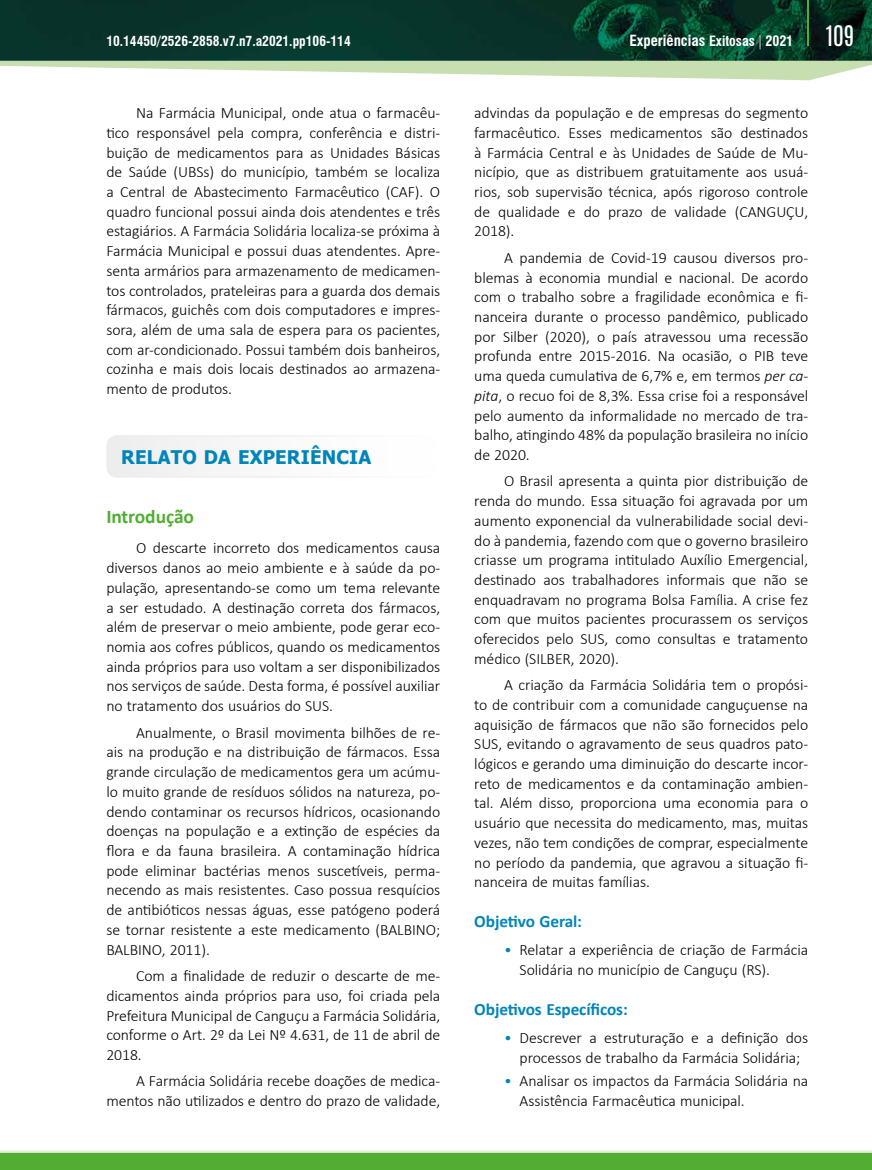
<style>
.page{position:relative;width:872px;height:1170px;background:#fff}
.page>*{position:absolute;margin:0;border:0;box-sizing:border-box;transform-origin:0 0}
.t1{font:24px "Antonio";color:#fff}
.t2{font:700 19.5px "Calibri";letter-spacing:-.005em;color:#52ae32}
.t3{font:700 18.75px "Tahoma";letter-spacing:.01em;color:#0085b9}
.t4{font:700 17.25px "Calibri";letter-spacing:-.005em;color:#0085b9}
.t5{font:300 15.75px/19.6px "Calibri";letter-spacing:-.005em;color:#000;text-align:justify}
.t6{font:700 condensed 13.95px "Swiss 721 BT";color:#fff}
.t7{font:700 condensed 13.5px "Swiss 721 BT";color:#fff}
.s1{font-size:15px}
.s2{font-style:italic}
.s3{color:#0085b9}
</style>
<div class="page">
<div style="left:0;top:1152px;width:872px;height:17px;background:#52ae32"></div>
<svg style="left:1px;top:1150px;width:871px;height:2px;background:#e6f1dd"></svg>
<img style="left:0;top:0;width:872px;height:61px">
<hr style="left:807px;top:0;width:2px;height:46px;background:#52ae32">
<svg style="left:0;top:61px;width:872px;height:19px"></svg>
<div style="left:106px;top:435px;width:334px;height:42px;background:#f8f8f8;border-radius:11px"></div>
<div style="left:106px;top:435px;width:334px;height:42px;border:2px solid #dadada;border-radius:10px"></div>
<p class="t7" style="left:106px;top:33px;width:246px">10.14450/2526-2858.v7.n7.a2021.pp106-114</p>
<p class="t6" style="left:629px;top:32px;width:165px"><span class="s1">Experiências</span> Exitosas | 2021</p>
<h1 class="t1" style="left:825px;top:18px;width:30px">109</h1>
<p class="t5" style="left:106px;top:103px;width:335px;text-indent:30px">Na Farmácia Municipal, onde atua o farmacêu&shy;tico responsável pela compra, conferência e distri&shy;buição de medicamentos para as Unidades Básicas de Saúde (UBSs) do município, também se localiza a Central de Abastecimento Farmacêutico (CAF). O quadro funcional possui ainda dois atendentes e três estagiários. A Farmácia Solidária localiza-se próxima à Farmácia Municipal e possui duas atendentes. Apre&shy;senta armários para armazenamento de medicamen&shy;tos controlados, prateleiras para a guarda dos demais fármacos, guichês com dois computadores e impres&shy;sora, além de uma sala de espera para os pacientes, com ar-condicionado. Possui também dois banheiros, cozinha e mais dois locais destinados ao armazena&shy;mento de produtos.</p>
<p class="t3" style="left:121px;top:443px;width:251px">RELATO DA EXPERIÊNCIA</p>
<p class="t2" style="left:106px;top:503px;width:89px">Introdução</p>
<p class="t5" style="left:106px;top:538px;width:335px;text-indent:30px">O descarte incorreto dos medicamentos causa diversos danos ao meio ambiente e à saúde da po&shy;pulação, apresentando-se como um tema relevante a ser estudado. A destinação correta dos fármacos, além de preservar o meio ambiente, pode gerar eco&shy;nomia aos cofres públicos, quando os medicamentos ainda próprios para uso voltam a ser disponibilizados nos serviços de saúde. Desta forma, é possível auxiliar no tratamento dos usuários do SUS.</p>
<p class="t5" style="left:106px;top:722px;width:335px;text-indent:30px">Anualmente, o Brasil movimenta bilhões de re&shy;ais na produção e na distribuição de fármacos. Essa grande circulação de medicamentos gera um acúmu&shy;lo muito grande de resíduos sólidos na natureza, po&shy;dendo contaminar os recursos hídricos, ocasionando doenças na população e a extinção de espécies da flora e da fauna brasileira. A contaminação hídrica pode eliminar bactérias menos suscetíveis, perma&shy;necendo as mais resistentes. Caso possua resquícios de antibióticos nessas águas, esse patógeno poderá se tornar resistente a este medicamento (BALBINO; BALBINO, 2011).</p>
<p class="t5" style="left:106px;top:965px;width:335px;text-indent:30px">Com a finalidade de reduzir o descarte de me&shy;dicamentos ainda próprios para uso, foi criada pela Prefeitura Municipal de Canguçu a Farmácia Solidária, conforme o Art. 2º da Lei Nº 4.631, de 11 de abril de 2018.</p>
<p class="t5" style="left:106px;top:1071px;width:335px;text-align:right">A Farmácia Solidária recebe doações de medica&shy;mentos não utilizados e dentro do prazo de validade,</p>
<p class="t5" style="left:474px;top:103px;width:335px">advindas da população e de empresas do segmento farmacêutico. Esses medicamentos são destinados à Farmácia Central e às Unidades de Saúde de Mu&shy;nicípio, que as distribuem gratuitamente aos usuá&shy;rios, sob supervisão técnica, após rigoroso controle de qualidade e do prazo de validade (CANGUÇU, 2018).</p>
<p class="t5" style="left:474px;top:248px;width:335px;text-indent:30px">A pandemia de Covid-19 causou diversos pro&shy;blemas à economia mundial e nacional. De acordo com o trabalho sobre a fragilidade econômica e fi&shy;nanceira durante o processo pandêmico, publicado por Silber (2020), o país atravessou uma recessão profunda entre 2015-2016. Na ocasião, o PIB teve uma queda cumulativa de 6,7% e, em termos <span class="s2">per ca&shy;pita</span>, o recuo foi de 8,3%. Essa crise foi a responsável pelo aumento da informalidade no mercado de tra&shy;balho, atingindo 48% da população brasileira no início de 2020.</p>
<p class="t5" style="left:474px;top:471px;width:335px;text-indent:30px">O Brasil apresenta a quinta pior distribuição de renda do mundo. Essa situação foi agravada por um aumento exponencial da vulnerabilidade social devi&shy;do à pandemia, fazendo com que o governo brasileiro criasse um programa intitulado Auxílio Emergencial, destinado aos trabalhadores informais que não se enquadravam no programa Bolsa Família. A crise fez com que muitos pacientes procurassem os serviços oferecidos pelo SUS, como consultas e tratamento médico (SILBER, 2020).</p>
<p class="t5" style="left:474px;top:675px;width:335px;text-indent:30px">A criação da Farmácia Solidária tem o propósi&shy;to de contribuir com a comunidade canguçuense na aquisição de fármacos que não são fornecidos pelo SUS, evitando o agravamento de seus quadros pato&shy;lógicos e gerando uma diminuição do descarte incor&shy;reto de medicamentos e da contaminação ambien&shy;tal. Além disso, proporciona uma economia para o usuário que necessita do medicamento, mas, muitas vezes, não tem condições de comprar, especialmente no período da pandemia, que agravou a situação fi&shy;nanceira de muitas famílias.</p>
<p class="t4" style="left:474px;top:909px;width:109px">Objetivo Geral:</p>
<p class="t5" style="left:519px;top:940px;width:290px;text-indent:-16px"><span class="s3">•</span> Relatar a experiência de criação de Farmácia<br>Solidária no município de Canguçu (RS).</p>
<p class="t4" style="left:474px;top:996px;width:155px">Objetivos Específicos:</p>
<p class="t5" style="left:504px;top:1027px;width:306px;text-align:center"><span class="s3">•</span> Descrever a estruturação e a definição dos processos de trabalho da Farmácia Solidária;</p>
<p class="t5" style="left:519px;top:1071px;width:290px;text-indent:-16px"><span class="s3">•</span> Analisar os impactos da Farmácia Solidária na<br>Assistência Farmacêutica municipal.</p>
</div>
